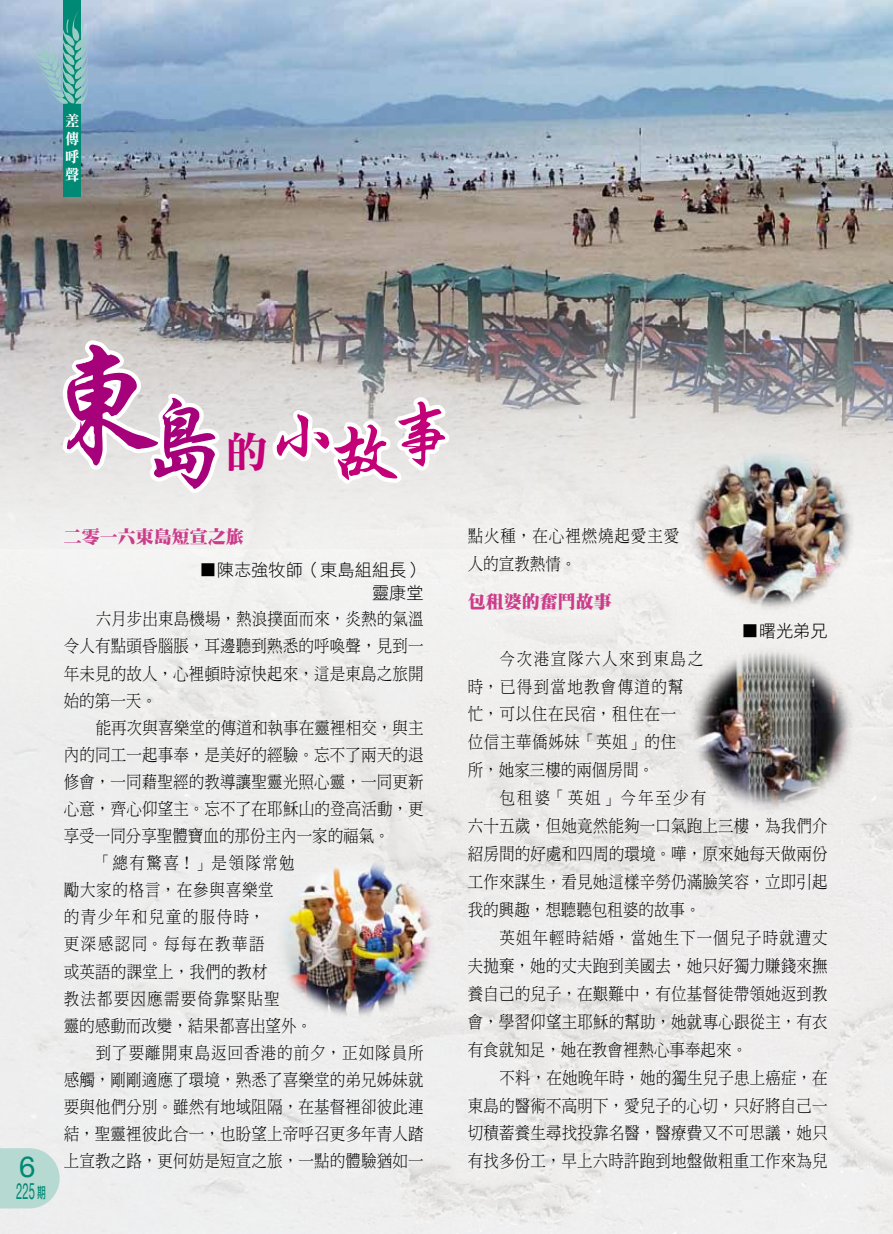
<style>
.page{position:relative;width:893px;height:1234px;background:#fff}
.page>*{position:absolute;margin:0;border:0;box-sizing:border-box;transform-origin:0 0}
.t1{font:700 138.6px "C Xing Kai HK";color:#a6007a}
.t2{font:42.6px "DF Li Song HK W7";color:#c40078}
.t3{font:29.25px "Helvetica Neue";color:#008974}
.t4{font:22.5px "Helvetica Neue";color:#008974;scale:.5 1}
.t5{font:18px "DF Ming HK W12";color:#cc3c8a}
.t6{font:17.25px/27.9px "DF Ming HK W3";letter-spacing:.01em;color:#000;text-align:justify;scale:.9 1}
.t7{font:17.25px/27.9px "DF Ming HK W3";letter-spacing:.045em;color:#000;scale:.9 1}
.t8{font:17.25px "DF Ming HK W3";letter-spacing:.095em;color:#000;scale:.9 1}
.t9{font:17.25px/22.6px "DF Hei HK W3";color:#000;text-align:right}
.t10{font:17.25px "DF Ming HK W3";letter-spacing:.065em;color:#000;scale:.9 1}
.t11{font:17.25px/27.9px "DF Ming HK W3";letter-spacing:.055em;color:#000;scale:.9 1}
.t12{font:17.25px "DF Ming HK W3";letter-spacing:.05em;color:#000;scale:.9 1}
.t13{font:17.25px "DF Ming HK W3";letter-spacing:.075em;color:#000;scale:.9 1}
.t14{font:17.25px "DF Ming HK W3";letter-spacing:.09em;color:#000;scale:.9 1}
.t15{font:15.15px/18.1px "DF Li Song HK W7";color:#fff;text-align:justify;scale:.95 1}
.s1{font-family:"DF Li Hei HK W5";font-size:15px}
.s2{font-family:"C Xing Kai HK";font-weight:700;font-size:67.8px}
.s3{font-family:"C Xing Kai HK";font-weight:700;font-size:75.6px}
.s4{font-family:"C Xing Kai HK";font-weight:700;font-size:70.8px}
</style>
<div class="page">
<img style="left:0;top:0;width:893px;height:548px">
<img style="left:264px;top:840px;width:188px;height:187px">
<img style="left:677px;top:442px;width:188px;height:171px">
<img style="left:680px;top:626px;width:189px;height:187px">
<svg style="left:0;top:1147px;width:60px;height:61px;background:#bddbd5"></svg>
<div style="left:63px;top:0;width:18px;height:197px;background:#008974"></div>
<svg style="left:30px;top:9px;width:58px;height:95px;background:#86b7c1"></svg>
<img style="left:269px;top:46px;width:185px;height:446px">
<svg style="left:59px;top:334px;width:169px;height:163px"></svg>
<p class="t15" style="left:65px;top:111px;width:16px">差傳呼聲</p>
<h3 class="t3" style="left:19px;top:1148px;width:18px">6</h3>
<h3 class="t4" style="left:16px;top:1177px;width:62px">225 <span class="s1">期</span></h3>
<h1 class="t1" style="left:34px;top:337px;width:201px">東<sub>島</sub></h1>
<h2 class="t2" style="left:225px;top:428px;width:233px">的<span class="s2">小</span><span class="s3">故</span><span class="s4">事</span></h2>
<p class="t5" style="left:64px;top:527px;width:181px">二零一六東島短宣之旅</p>
<p class="t9" style="left:200px;top:558px;width:226px">■陳志強牧師（東島組組長）靈康堂</p>
<p class="t6" style="left:64px;top:605px;width:401px;line-height:27px;text-indent:32px">六月步出東島機場，熱浪撲面而來，炎熱的氣溫令人有點頭昏腦脹，耳邊聽到熟悉的呼喚聲，見到一年未見的故人，心裡頓時涼快起來，這是東島之旅開始的第一天。</p>
<p class="t6" style="left:96px;top:713px;width:366px">能再次與喜樂堂的傳道和執事在靈裡相交，與主</p>
<p class="t6" style="left:64px;top:740px;width:401px">內的同工一起事奉，是美好的經驗。忘不了兩天的退</p>
<p class="t6" style="left:64px;top:767px;width:401px">修會，一同藉聖經的教導讓聖靈光照心靈，一同更新</p>
<p class="t6" style="left:64px;top:794px;width:402px">心意，齊心仰望主。忘不了在耶穌山的登高活動，更</p>
<p class="t6" style="left:64px;top:821px;width:364px">享受一同分享聖體寶血的那份主內一家的福氣。</p>
<p class="t14" style="left:96px;top:853px;width:223px">「總有驚喜！」是領隊常勉</p>
<p class="t12" style="left:64px;top:880px;width:235px">勵大家的格言，在參與喜樂堂</p>
<p class="t8" style="left:64px;top:907px;width:225px">的青少年和兒童的服侍時，</p>
<p class="t8" style="left:64px;top:934px;width:225px">更深感認同。每每在教華語</p>
<p class="t6" style="left:64px;top:956px;width:228px">或英語的課堂上，我們的教材</p>
<p class="t13" style="left:64px;top:988px;width:241px">教法都要因應需要倚靠緊貼聖</p>
<p class="t6" style="left:64px;top:1010px;width:277px">靈的感動而改變，結果都喜出望外。</p>
<p class="t10" style="left:96px;top:1042px;width:366px">到了要離開東島返回香港的前夕，正如隊員所</p>
<p class="t6" style="left:64px;top:1065px;width:401px">感觸，剛剛適應了環境，熟悉了喜樂堂的弟兄姊妹就</p>
<p class="t6" style="left:64px;top:1092px;width:401px">要與他們分別。雖然有地域阻隔，在基督裡卻彼此連</p>
<p class="t6" style="left:64px;top:1119px;width:401px">結，聖靈裡彼此合一，也盼望上帝呼召更多年青人踏</p>
<p class="t6" style="left:64px;top:1146px;width:401px">上宣教之路，更何妨是短宣之旅，一點的體驗猶如一</p>
<p class="t11" style="left:468px;top:522px;width:237px">點火種，在心裡燃燒起愛主愛人的宣教熱情。</p>
<p class="t5" style="left:468px;top:591px;width:145px">包租婆的奮鬥故事</p>
<p class="t9" style="left:741px;top:619px;width:88px">■曙光弟兄</p>
<p class="t7" style="left:468px;top:644px;width:263px;text-indent:32px">今次港宣隊六人來到東島之時，已得到當地教會傳道的幫忙，可以住在民宿，租住在一<br>位信主華僑姊妹「英姐」的住<br>所，她家三樓的兩個房間。</p>
<p class="t6" style="left:468px;top:783px;width:401px;text-align:left;text-indent:32px">包租婆「英姐」今年至少有<br>六十五歲，但她竟然能夠一口氣跑上三樓，為我們介紹房間的好處和四周的環境。嘩，原來她每天做兩份工作來謀生，看見她這樣辛勞仍滿臉笑容，立即引起我的興趣，想聽聽包租婆的故事。</p>
<p class="t6" style="left:468px;top:923px;width:402px;text-indent:32px">英姐年輕時結婚，當她生下一個兒子時就遭丈夫拋棄，她的丈夫跑到美國去，她只好獨力賺錢來撫養自己的兒子，在艱難中，有位基督徒帶領她返到教會，學習仰望主耶穌的幫助，她就專心跟從主，有衣有食就知足，她在教會裡熱心事奉起來。</p>
<p class="t6" style="left:468px;top:1062px;width:402px;text-indent:32px">不料，在她晚年時，她的獨生兒子患上癌症，在東島的醫術不高明下，愛兒子的心切，只好將自己一切積蓄養生尋找投靠名醫，醫療費又不可思議，她只有找多份工，早上六時許跑到地盤做粗重工作來為兒</p>
</div>
